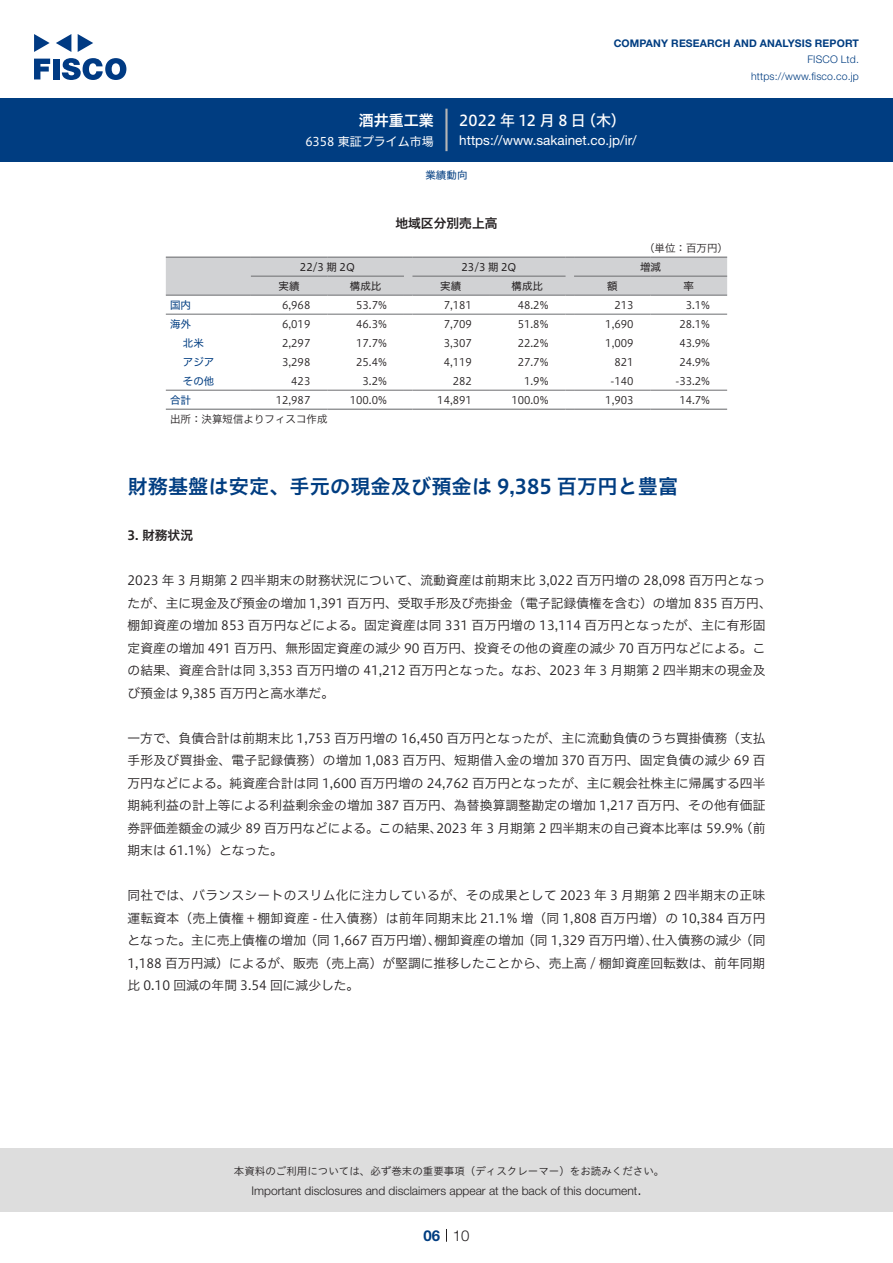
<style>
.page{position:relative;width:893px;height:1263px;background:#fff}
.page>*{position:absolute;margin:0;border:0;box-sizing:border-box;transform-origin:0 0}
.t1{font:20.25px "Hiragino UD Sans Std W6";color:#003d81}
.t2{font:15px "Hiragino UD Sans F Std N W5";letter-spacing:.23em;color:#fff}
.t3{font:15px "Hiragino UD Sans F Std N W6";color:#fff}
.t4{font:300 15px "Helvetica Neue LT Std";color:#231f20}
.t5{font:700 15px "Helvetica Neue LT Std";color:#003d81}
.t6{font:13.5px "Helvetica Neue LT Std";color:#fff}
.t7{font:12.75px/22.5px "Hiragino UD Sans F Std N W3";letter-spacing:.005em;color:#231f20}
.t8{font:12.75px "Hiragino UD Sans F Std N W6";color:#231f20}
.t9{font:300 12px "Helvetica Neue LT Std";color:#231f20}
.t10{font:12px "Hiragino UD Sans F Std N W4";color:#fff}
.t11{font:10.5px "Hiragino UD Sans F Std N W3";color:#231f20}
.t12{font:10.5px "Hiragino UD Sans Std W3";color:#231f20}
.t13{font:700 10.5px "Helvetica Neue LT Std";letter-spacing:.015em;color:#003d81}
.t14{font:300 10.5px/16.5px "Helvetica Neue LT Std";letter-spacing:.015em;color:#003d81;text-align:right}
.t15{font:10.5px "Hiragino UD Sans F Std N W4";color:#231f20}
.t16{font:10.5px "Hiragino UD Sans F Std N W4";color:#003d81}
</style>
<div class="page">
<div style="left:0;top:1148px;width:893px;height:64px;background:#ddd"></div>
<svg style="left:34px;top:59px;width:16px;height:20px"></svg>
<div style="left:53px;top:59px;width:6px;height:20px;background:#003a83"></div>
<svg style="left:62px;top:58px;width:64px;height:22px"></svg>
<svg style="left:34px;top:34px;width:16px;height:18px"></svg>
<svg style="left:78px;top:34px;width:15px;height:18px"></svg>
<svg style="left:56px;top:34px;width:15px;height:18px"></svg>
<div style="left:0;top:98px;width:893px;height:64px;background:#003d81"></div>
<hr style="left:445px;top:109px;width:3px;height:42px;background:#b5b5b6">
<svg style="left:446px;top:1229px;width:1px;height:13px"></svg>
<hr style="left:166px;top:314px;width:85px;height:1px;background:#6c6d70">
<hr style="left:251px;top:314px;width:76px;height:1px;background:#6c6d70">
<hr style="left:327px;top:314px;width:77px;height:1px;background:#6c6d70">
<hr style="left:412px;top:314px;width:77px;height:1px;background:#6c6d70">
<hr style="left:489px;top:314px;width:77px;height:1px;background:#6c6d70">
<hr style="left:574px;top:314px;width:77px;height:1px;background:#6c6d70">
<hr style="left:651px;top:314px;width:76px;height:1px;background:#6c6d70">
<hr style="left:166px;top:390px;width:85px;height:1px;background:#6c6d70">
<hr style="left:251px;top:390px;width:76px;height:1px;background:#6c6d70">
<hr style="left:327px;top:390px;width:77px;height:1px;background:#6c6d70">
<hr style="left:412px;top:390px;width:77px;height:1px;background:#6c6d70">
<hr style="left:489px;top:390px;width:77px;height:1px;background:#6c6d70">
<hr style="left:574px;top:390px;width:77px;height:1px;background:#6c6d70">
<hr style="left:651px;top:390px;width:76px;height:1px;background:#6c6d70">
<svg style="left:166px;top:257px;width:561px;height:39px;background:#cbccce"></svg>
<hr style="left:574px;top:257px;width:77px;height:1px;background:#6c6d70">
<hr style="left:651px;top:257px;width:76px;height:1px;background:#6c6d70">
<hr style="left:166px;top:409px;width:85px;height:1px;background:#6c6d70">
<hr style="left:251px;top:409px;width:76px;height:1px;background:#6c6d70">
<hr style="left:327px;top:409px;width:77px;height:1px;background:#6c6d70">
<hr style="left:412px;top:409px;width:77px;height:1px;background:#6c6d70">
<hr style="left:489px;top:409px;width:77px;height:1px;background:#6c6d70">
<hr style="left:574px;top:409px;width:77px;height:1px;background:#6c6d70">
<hr style="left:651px;top:409px;width:76px;height:1px;background:#6c6d70">
<p class="t3" style="left:359px;top:109px;width:77px">酒井重工業</p>
<p class="t10" style="left:305px;top:132px;width:130px">6358 東証プライム市場</p>
<p class="t13" style="left:614px;top:37px;width:247px">COMPANY RESEARCH AND ANALYSIS REPORT</p>
<p class="t14" style="left:751px;top:51px;width:109px">FISCO Ltd. https://www.fisco.co j p.</p>
<p class="t2" style="left:581px;top:109px;width:46px">（木(</p>
<p class="t2" style="left:459px;top:109px;width:128px">2022年12月8日</p>
<p class="t6" style="left:459px;top:132px;width:179px">https://www.sakainet. c o j p. /i r/</p>
<p class="t16" style="left:425px;top:167px;width:43px">業績動向</p>
<p class="t8" style="left:395px;top:214px;width:103px">地域区分別売上高</p>
<p class="t15" style="left:300px;top:259px;width:56px">22/3 期 2Q</p>
<p class="t15" style="left:462px;top:259px;width:56px">23/3 期 2Q</p>
<p class="t11" style="left:644px;top:240px;width:85px">（単位：百万円(</p>
<p class="t15" style="left:640px;top:259px;width:22px">増減</p>
<p class="t15" style="left:279px;top:278px;width:22px">実績</p>
<p class="t15" style="left:350px;top:278px;width:33px">構成比</p>
<p class="t15" style="left:440px;top:278px;width:22px">実績</p>
<p class="t15" style="left:511px;top:278px;width:33px">構成比</p>
<p class="t15" style="left:607px;top:278px;width:12px">額</p>
<p class="t15" style="left:684px;top:278px;width:12px">率</p>
<p class="t16" style="left:170px;top:297px;width:22px">国内</p>
<p class="t11" style="left:282px;top:297px;width:30px">6,968</p>
<p class="t11" style="left:356px;top:297px;width:32px">53.7%</p>
<p class="t11" style="left:444px;top:297px;width:30px">7,181</p>
<p class="t11" style="left:518px;top:297px;width:32px">48.2%</p>
<p class="t11" style="left:614px;top:297px;width:21px">213</p>
<p class="t11" style="left:686px;top:297px;width:26px">3.1%</p>
<p class="t16" style="left:170px;top:316px;width:22px">海外</p>
<p class="t11" style="left:282px;top:316px;width:30px">6,019</p>
<p class="t11" style="left:356px;top:316px;width:32px">46.3%</p>
<p class="t11" style="left:444px;top:316px;width:30px">7,709</p>
<p class="t11" style="left:518px;top:316px;width:32px">51.8%</p>
<p class="t11" style="left:605px;top:316px;width:30px">1,690</p>
<p class="t11" style="left:679px;top:316px;width:32px">28.1%</p>
<p class="t16" style="left:183px;top:335px;width:22px">北米</p>
<p class="t11" style="left:282px;top:335px;width:30px">2,297</p>
<p class="t11" style="left:356px;top:335px;width:32px">17.7%</p>
<p class="t11" style="left:444px;top:335px;width:30px">3,307</p>
<p class="t11" style="left:518px;top:335px;width:32px">22.2%</p>
<p class="t11" style="left:605px;top:335px;width:30px">1,009</p>
<p class="t11" style="left:679px;top:335px;width:32px">43.9%</p>
<p class="t16" style="left:183px;top:354px;width:33px">アジア</p>
<p class="t11" style="left:282px;top:354px;width:30px">3,298</p>
<p class="t11" style="left:356px;top:354px;width:32px">25.4%</p>
<p class="t11" style="left:444px;top:354px;width:30px">4,119</p>
<p class="t11" style="left:518px;top:354px;width:32px">27.7%</p>
<p class="t11" style="left:614px;top:354px;width:21px">821</p>
<p class="t11" style="left:679px;top:354px;width:32px">24.9%</p>
<p class="t16" style="left:183px;top:373px;width:33px">その他</p>
<p class="t11" style="left:291px;top:373px;width:21px">423</p>
<p class="t11" style="left:363px;top:373px;width:26px">3.2%</p>
<p class="t11" style="left:453px;top:373px;width:21px">282</p>
<p class="t11" style="left:524px;top:373px;width:26px">1.9%</p>
<p class="t11" style="left:610px;top:373px;width:25px">-140</p>
<p class="t11" style="left:675px;top:373px;width:36px">-33.2%</p>
<p class="t16" style="left:170px;top:392px;width:22px">合計</p>
<p class="t11" style="left:170px;top:411px;width:159px">出所：決算短信よりフィスコ作成</p>
<p class="t11" style="left:276px;top:392px;width:36px">12,987</p>
<p class="t11" style="left:350px;top:392px;width:39px">100.0%</p>
<p class="t11" style="left:437px;top:392px;width:36px">14,891</p>
<p class="t11" style="left:511px;top:392px;width:39px">100.0%</p>
<p class="t11" style="left:605px;top:392px;width:30px">1,903</p>
<p class="t11" style="left:679px;top:392px;width:32px">14.7%</p>
<h1 class="t1" style="left:128px;top:471px;width:552px">財務基盤は安定、手元の現金及び預金は 9,385 百万円と豊富</h1>
<p class="t8" style="left:128px;top:525px;width:67px">3. 財務状況</p>
<p class="t7" style="left:128px;top:568px;width:646px">2023 年 3 月期第 2 四半期末の財務状況について、流動資産は前期末比 3,022 百万円増の 28,098 百万円となったが、主に現金及び預金の増加 1,391 百万円、受取手形及び売掛金（電子記録債権を含む）の増加 835 百万円、棚卸資産の増加 853 百万円などによる。固定資産は同 331 百万円増の 13,114 百万円となったが、主に有形固定資産の増加 491 百万円、無形固定資産の減少 90 百万円、投資その他の資産の減少 70 百万円などによる。この結果、資産合計は同 3,353 百万円増の 41,212 百万円となった。なお、2023 年 3 月期第 2 四半期末の現金及び預金は 9,385 百万円と高水準だ。</p>
<p class="t7" style="left:128px;top:726px;width:639px;text-align:right">一方で、負債合計は前期末比 1,753 百万円増の 16,450 百万円となったが、主に流動負債のうち買掛債務（支払手形及び買掛金、電子記録債務）の増加 1,083 百万円、短期借入金の増加 370 百万円、固定負債の減少 69 百万円などによる。純資産合計は同 1,600 百万円増の 24,762 百万円となったが、主に親会社株主に帰属する四半期純利益の計上等による利益剰余金の増加 387 百万円、為替換算調整勘定の増加 1,217 百万円、その他有価証（前</p>
<p class="t7" style="left:128px;top:816px;width:317px">券評価差額金の減少 89 百万円などによる。この結果、期末は 61.1%）となった。</p>
<p class="t7" style="left:128px;top:883px;width:639px;text-align:right">同社では、バランスシートのスリム化に注力しているが、その成果として 2023 年 3 月期第 2 四半期末の正味運転資本（売上債権＋棚卸資産 - 仕入債務）は前年同期末比 21.1% 増（同 1,808 百万円増）の 10,384 百万円仕入債務の減少（同</p>
<p class="t7" style="left:436px;top:816px;width:309px">2023 年 3 月期第 2 四半期末の自己資本比率は 59.9%</p>
<p class="t7" style="left:128px;top:928px;width:639px">となった。主に売上債権の増加（同 1,667 百万円増）、<br>1,188 百万円減）によるが、販売（売上高）が堅調に推移したことから、売上高 / 棚卸資産回転数は、前年同期比 0.10 回減の年間 3.54 回に減少した。</p>
<p class="t7" style="left:434px;top:928px;width:226px">棚卸資産の増加（同 1,329 百万円増）、</p>
<p class="t12" style="left:234px;top:1163px;width:432px">本資料のご利用については、必ず巻末の重要事項（ディスクレーマー）をお読みください。</p>
<p class="t4" style="left:637px;top:1180px;width:6px">.</p>
<p class="t9" style="left:251px;top:1183px;width:387px">Important disclosures and disclaimers appear at the back of this document</p>
<p class="t5" style="left:423px;top:1226px;width:18px">06</p>
<p class="t4" style="left:453px;top:1226px;width:18px">10</p>
</div>
